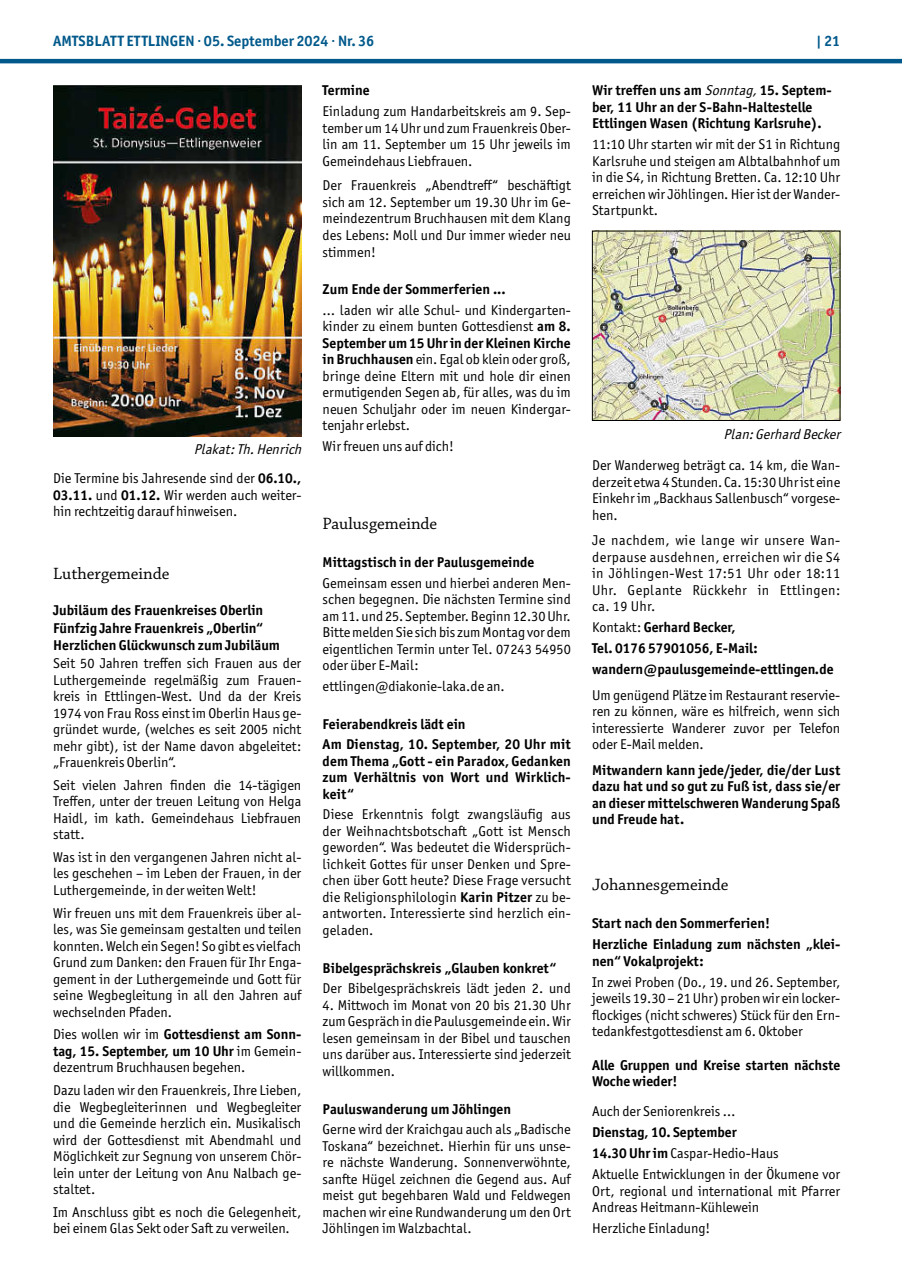
<style>
.page{position:relative;width:902px;height:1280px;background:#fff}
.page>*{position:absolute;margin:0;border:0;box-sizing:border-box;transform-origin:0 0}
.t1{font:17.25px "Chaparral Pro";color:#000}
.t2{font:700 15px "Officina Sans ITC Pro";color:#01598b}
.t3{font:14.25px/16.5px "Officina Sans ITC Pro";color:#000;text-align:justify}
.t4{font:700 14.25px/16.5px "Officina Sans ITC Pro";color:#000}
.t5{font:italic 14.25px "Officina Sans ITC Pro";color:#000}
.s1{font-style:italic}
.s2{font-weight:700}
.s3{font-weight:400;font-style:italic}
.s4{font-weight:400}
</style>
<div class="page">
<hr style="left:0;top:59px;width:901px;height:4px;background:#01598b">
<img style="left:53px;top:85px;width:248px;height:351px">
<img style="left:594px;top:233px;width:244px;height:186px">
<div style="left:592px;top:231px;width:248px;height:190px;border:1px solid #000"></div>
<p class="t2" style="left:53px;top:31px;width:322px">AMTSBLATT ETTLINGEN · 05. September 2024 · Nr. 36</p>
<p class="t2" style="left:816px;top:31px;width:26px">| 21</p>
<p class="t3" style="left:53px;top:435px;width:253px;line-height:29.1px;text-align:right"><span class="s1">Plakat:Th.Henrich<br></span>Die Termine bis Jahresende sind der <span class="s2">06.10.,</span></p>
<p class="t3" style="left:53px;top:486px;width:250px"><span class="s2">03.11.</span> und <span class="s2">01.12.</span> Wir werden auch weiter&shy;hin rechtzeitig darauf hinweisen.</p>
<p class="t1" style="left:53px;top:564px;width:118px">Luthergemeinde</p>
<p class="t4" style="left:53px;top:600px;width:212px;line-height:18.5px">Jubiläum des Frauenkreises Oberlin<br>Fünfzig Jahre Frauenkreis „Oberlin“</p>
<p class="t4" style="left:53px;top:636px;width:228px">Herzlichen Glückwunsch zum Jubiläum</p>
<p class="t3" style="left:53px;top:655px;width:250px">Seit 50 Jahren treffen sich Frauen aus der Luthergemeinde regelmäßig zum Frauen&shy;kreis in Ettlingen-West. Und da der Kreis 1974 von Frau Ross einst im Oberlin Haus ge&shy;gründet wurde, (welches es seit 2005 nicht mehr gibt), ist der Name davon abgeleitet: „Frauenkreis Oberlin“.</p>
<p class="t3" style="left:53px;top:777px;width:250px">Seit vielen Jahren finden die 14-tägigen Treffen, unter der treuen Leitung von Helga Haidl, im kath. Gemeindehaus Liebfrauen statt.</p>
<p class="t3" style="left:53px;top:849px;width:250px">Was ist in den vergangenen Jahren nicht al&shy;les geschehen – im Leben der Frauen, in der Luthergemeinde, in der weiten Welt!</p>
<p class="t3" style="left:53px;top:904px;width:250px">Wir freuen uns mit dem Frauenkreis über al&shy;les, was Sie gemeinsam gestalten und teilen konnten. Welch ein Segen! So gibt es vielfach Grund zum Danken: den Frauen für Ihr Enga&shy;gement in der Luthergemeinde und Gott für seine Wegbegleitung in all den Jahren auf wechselnden Pfaden.</p>
<p class="t3" style="left:53px;top:1026px;width:250px">Dies wollen wir im <span class="s2">Gottesdienst am Sonn&shy;tag, 15. September, um 10 Uhr</span> im Gemein&shy;dezentrum Bruchhausen begehen.</p>
<p class="t3" style="left:53px;top:1082px;width:250px">Dazu laden wir den Frauenkreis, Ihre Lieben, die Wegbegleiterinnen und Wegbegleiter und die Gemeinde herzlich ein. Musikalisch wird der Gottesdienst mit Abendmahl und Möglichkeit zur Segnung von unserem Chör&shy;lein unter der Leitung von Anu Nalbach ge&shy;staltet.</p>
<p class="t3" style="left:53px;top:1203px;width:250px">Im Anschluss gibt es noch die Gelegenheit, bei einem Glas Sekt oder Saft zu verweilen.</p>
<p class="t4" style="left:322px;top:82px;width:49px">Termine</p>
<p class="t3" style="left:322px;top:103px;width:250px">Einladung zum Handarbeitskreis am 9. Sep&shy;tember um 14 Uhr und zum Frauenkreis Ober&shy;lin am 11. September um 15 Uhr jeweils im Gemeindehaus Liebfrauen.</p>
<p class="t3" style="left:322px;top:177px;width:250px">Der Frauenkreis „Abendtreff“ beschäftigt sich am 12. September um 19.30 Uhr im Ge&shy;meindezentrum Bruchhausen mit dem Klang des Lebens: Moll und Dur immer wieder neu stimmen!</p>
<p class="t4" style="left:322px;top:281px;width:184px">Zum Ende der Sommerferien ...</p>
<p class="t3" style="left:322px;top:302px;width:250px">… laden wir alle Schul- und Kindergarten&shy;kinder zu einem bunten Gottesdienst <span class="s2">am 8.<br>September um 15 Uhr in der Kleinen Kirche in Bruchhausen</span> ein. Egal ob klein oder groß, bringe deine Eltern mit und hole dir einen ermutigenden Segen ab, für alles, was du im neuen Schuljahr oder im neuen Kindergar&shy;tenjahr erlebst.</p>
<p class="t3" style="left:322px;top:438px;width:133px">Wir freuen uns auf dich!</p>
<p class="t1" style="left:322px;top:514px;width:116px">Paulusgemeinde</p>
<p class="t4" style="left:322px;top:554px;width:213px">Mittagstisch in der Paulusgemeinde</p>
<p class="t3" style="left:322px;top:574px;width:250px">Gemeinsam essen und hierbei anderen Men&shy;schen begegnen. Die nächsten Termine sind am 11. und 25. September. Beginn 12.30 Uhr.<br>Bitte melden Sie sich bis zum Montag vor dem eigentlichen Termin unter Tel. 07243 54950 oder über E-Mail:</p>
<p class="t3" style="left:322px;top:678px;width:184px">ettlingen@diakonie-laka.de an.</p>
<p class="t4" style="left:322px;top:713px;width:250px;line-height:20.7px">Feierabendkreis lädt ein<br>Am Dienstag, 10. September, 20 Uhr mit</p>
<p class="t4" style="left:322px;top:752px;width:250px;text-align:justify">dem Thema „Gott - ein Paradox, Gedanken zum Verhältnis von Wort und Wirklich&shy;keit“</p>
<p class="t3" style="left:322px;top:806px;width:250px">Diese Erkenntnis folgt zwangsläufig aus der Weihnachtsbotschaft „Gott ist Mensch geworden“. Was bedeutet die Widersprüch&shy;lichkeit Gottes für unser Denken und Spre&shy;chen über Gott heute? Diese Frage versucht die Religionsphilologin <span class="s2">Karin Pitzer</span> zu be&shy;antworten. Interessierte sind herzlich ein&shy;geladen.</p>
<p class="t4" style="left:322px;top:959px;width:235px">Bibelgesprächskreis „Glauben konkret“</p>
<p class="t3" style="left:322px;top:980px;width:250px">Der Bibelgesprächskreis lädt jeden 2. und</p>
<p class="t3" style="left:322px;top:997px;width:250px">4. Mittwoch im Monat von 20 bis 21.30 Uhr zum Gespräch in die Paulusgemeinde ein. Wir lesen gemeinsam in der Bibel und tauschen uns darüber aus. Interessierte sind jederzeit willkommen.</p>
<p class="t4" style="left:322px;top:1100px;width:190px">Pauluswanderung um Jöhlingen</p>
<p class="t3" style="left:322px;top:1121px;width:250px">Gerne wird der Kraichgau auch als „Badische Toskana“ bezeichnet. Hierhin für uns unse&shy;re nächste Wanderung. Sonnenverwöhnte, sanfte Hügel zeichnen die Gegend aus. Auf meist gut begehbaren Wald und Feldwegen machen wir eine Rundwanderung um den Ort Jöhlingen im Walzbachtal.</p>
<p class="t4" style="left:592px;top:82px;width:241px">Wir treffen uns am <span class="s3">Sonntag,</span>15. Septem&shy;ber, 11 Uhr an der S-Bahn-Haltestelle<br>Ettlingen Wasen (Richtung Karlsruhe).</p>
<p class="t3" style="left:592px;top:136px;width:250px">11:10 Uhr starten wir mit der S1 in Richtung Karlsruhe und steigen am Albtalbahnhof um in die S4, in Richtung Bretten. Ca. 12:10 Uhr erreichen wir Jöhlingen. Hier ist der Wander-Startpunkt.</p>
<p class="t5" style="left:723px;top:425px;width:122px">Plan:GerhardBecker</p>
<p class="t3" style="left:592px;top:457px;width:250px">Der Wanderweg beträgt ca. 14 km, die Wan&shy;derzeit etwa 4 Stunden. Ca. 15:30 Uhr ist eine Einkehr im „Backhaus Sallenbusch“ vorgese&shy;hen.</p>
<p class="t3" style="left:592px;top:532px;width:250px">Je nachdem, wie lange wir unsere Wan&shy;derpause ausdehnen, erreichen wir die S4 in Jöhlingen-West 17:51 Uhr oder 18:11<br>Uhr. Geplante Rückkehr in Ettlingen: ca. 19 Uhr.</p>
<p class="t4" style="left:592px;top:617px;width:243px;line-height:21px"><span class="s4">Kontakt:</span> Gerhard Becker,<br>Tel. 0176 57901056, E-Mail: wandern@paulusgemeinde-ettlingen.de</p>
<p class="t3" style="left:592px;top:687px;width:250px">Um genügend Plätze im Restaurant reservie&shy;ren zu können, wäre es hilfreich, wenn sich interessierte Wanderer zuvor per Telefon oder E-Mail melden.</p>
<p class="t4" style="left:592px;top:761px;width:250px;text-align:justify">Mitwandern kann jede/jeder, die/der Lust dazu hat und so gut zu Fuß ist, dass sie/er an dieser mittelschweren Wanderung Spaß und Freude hat.</p>
<p class="t1" style="left:592px;top:875px;width:138px">Johannesgemeinde</p>
<p class="t4" style="left:592px;top:912px;width:250px;line-height:21px">Start nach den Sommerferien!<br>Herzliche Einladung zum nächsten „klei-</p>
<p class="t4" style="left:592px;top:952px;width:113px">nen“ Vokalprojekt:</p>
<p class="t3" style="left:592px;top:973px;width:250px">In zwei Proben (Do., 19. und 26. September, jeweils 19.30 – 21 Uhr) proben wir ein locker&shy;flockiges (nicht schweres) Stück für den Ern&shy;tedankfestgottesdienst am 6. Oktober</p>
<p class="t4" style="left:592px;top:1057px;width:250px">Alle Gruppen und Kreise starten nächste<br>Woche wieder!</p>
<p class="t3" style="left:592px;top:1103px;width:145px">Auch der Seniorenkreis …</p>
<p class="t3" style="left:592px;top:1122px;width:250px;line-height:21px;text-align:left"><span class="s2">Dienstag, 10. September<br>14.30 Uhr im</span> Caspar-Hedio-Haus<br>Aktuelle Entwicklungen in der Ökumene vor</p>
<p class="t3" style="left:592px;top:1182px;width:250px">Ort, regional und international mit Pfarrer<br>Andreas Heitmann-Kühlewein</p>
<p class="t3" style="left:592px;top:1220px;width:120px">Herzliche Einladung!</p>
</div>
